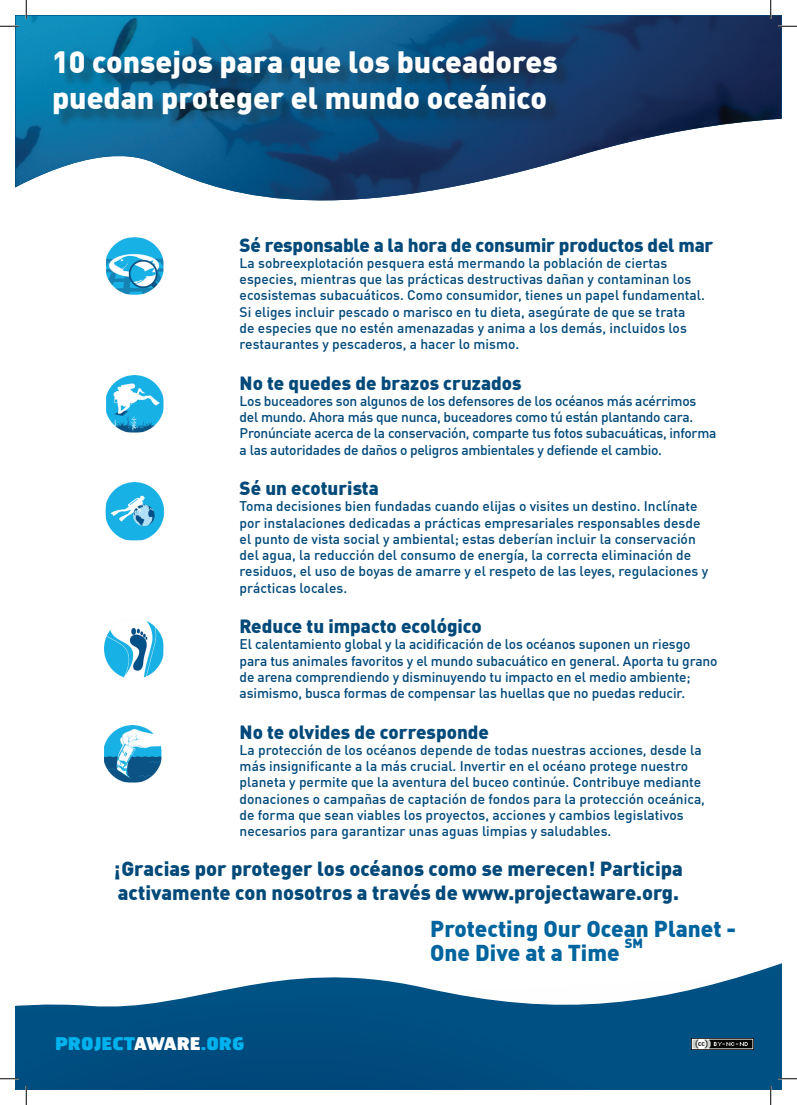
<style>
.page{position:relative;width:797px;height:1105px;background:#fff}
.page>*{position:absolute;margin:0;border:0;box-sizing:border-box;transform-origin:0 0}
.t1{font:900 30.12px/36.2px "DIN Offc";color:#fff}
.t2{font:900 22.5px/23.8px "DIN Offc";color:#00649e}
.t3{font:900 20px/24px "DIN Offc";color:#004979}
.t4{font:900 18.75px "DIN Offc";color:#004979}
.t5{font:900 17.5px "Hermes FB";color:#00b3ee}
.t6{font:500 13.75px/16.2px "DIN Offc";color:#004979}
.t7{font:500 13.75px/16.2px "DIN Offc";letter-spacing:-.02em;color:#004979}
.t8{font:900 13.12px "DIN Offc";color:#00649e}
.s1{color:#fff}
</style>
<div class="page">
<svg style="left:16px;top:967px;width:765px;height:122px"></svg>
<img style="left:104px;top:725px;width:57px;height:57px">
<img style="left:106px;top:375px;width:57px;height:57px">
<img style="left:106px;top:482px;width:58px;height:58px">
<img style="left:104px;top:621px;width:59px;height:57px">
<img style="left:16px;top:16px;width:765px;height:185px">
<img style="left:106px;top:237px;width:57px;height:58px">
<img style="left:691px;top:1038px;width:62px;height:12px">
<div style="left:56px;top:53px;width:516px;height:77px;background:#231f20;opacity:.33"></div>
<svg style="left:0;top:25px;width:19px;height:2px"></svg>
<svg style="left:778px;top:25px;width:19px;height:2px"></svg>
<svg style="left:0;top:1078px;width:19px;height:1px"></svg>
<svg style="left:778px;top:1078px;width:19px;height:1px"></svg>
<svg style="left:25px;top:0;width:2px;height:19px"></svg>
<svg style="left:25px;top:1086px;width:2px;height:19px"></svg>
<svg style="left:770px;top:0;width:1px;height:19px"></svg>
<svg style="left:770px;top:1086px;width:1px;height:19px"></svg>
<h1 class="t1" style="left:52px;top:42px;width:507px">10 consejos para que los buceadores puedan proteger el mundo oceánico</h1>
<h3 class="t4" style="left:240px;top:232px;width:475px">Sé responsable a la hora de consumir productos del mar</h3>
<p class="t6" style="left:240px;top:254px;width:467px">La sobreexplotación pesquera está mermando la población de ciertas especies, mientras que las prácticas destructivas dañan y contaminan los ecosistemas subacuáticos. Como consumidor, tienes un papel fundamental.<br>Si eliges incluir pescado o marisco en tu dieta, asegúrate de que se trata<br>de especies que no estén amenazadas y anima a los demás, incluidos los restaurantes y pescaderos, a hacer lo mismo.</p>
<h3 class="t4" style="left:240px;top:370px;width:283px">No te quedes de brazos cruzados</h3>
<p class="t7" style="left:240px;top:392px;width:478px">Los buceadores son algunos de los defensores de los océanos más acérrimos del mundo. Ahora más que nunca, buceadores como tú están plantando cara.<br>Pronúnciate acerca de la conservación, comparte tus fotos subacuáticas, informa a las autoridades de daños o peligros ambientales y defiende el cambio.</p>
<h3 class="t4" style="left:240px;top:476px;width:141px">Sé un ecoturista</h3>
<p class="t6" style="left:240px;top:498px;width:470px">Toma decisiones bien fundadas cuando elijas o visites un destino. Inclínate por instalaciones dedicadas a prácticas empresariales responsables desde el punto de vista social y ambiental; estas deberían incluir la conservación del agua, la reducción del consumo de energía, la correcta eliminación de residuos, el uso de boyas de amarre y el respeto de las leyes, regulaciones y prácticas locales.</p>
<h3 class="t4" style="left:240px;top:614px;width:244px">Reduce tu impacto ecológico</h3>
<p class="t6" style="left:240px;top:636px;width:479px">El calentamiento global y la acidificación de los océanos suponen un riesgo para tus animales favoritos y el mundo subacuático en general. Aporta tu grano de arena comprendiendo y disminuyendo tu impacto en el medio ambiente; asimismo, busca formas de compensar las huellas que no puedas reducir.</p>
<h3 class="t4" style="left:240px;top:719px;width:251px">No te olvides de corresponde</h3>
<p class="t6" style="left:240px;top:741px;width:467px">La protección de los océanos depende de todas nuestras acciones, desde la más insignificante a la más crucial. Invertir en el océano protege nuestro planeta y permite que la aventura del buceo continúe. Contribuye mediante donaciones o campañas de captación de fondos para la protección oceánica, de forma que sean viables los proyectos, acciones y cambios legislativos necesarios para garantizar unas aguas limpias y saludables.</p>
<h3 class="t3" style="left:114px;top:855px;width:570px">¡Gracias por proteger los océanos como se merecen! Participa activamente con nosotros a través de www.projectaware.org.</h3>
<p class="t5" style="left:55px;top:1031px;width:191px">PROJECT<span class="s1">AWARE</span>.ORG</p>
<h2 class="t2" style="left:430px;top:915px;width:307px">Protecting Our Ocean Planet -<br>One Dive at a Time</h2>
<p class="t8" style="left:624px;top:934px;width:20px">SM</p>
</div>
